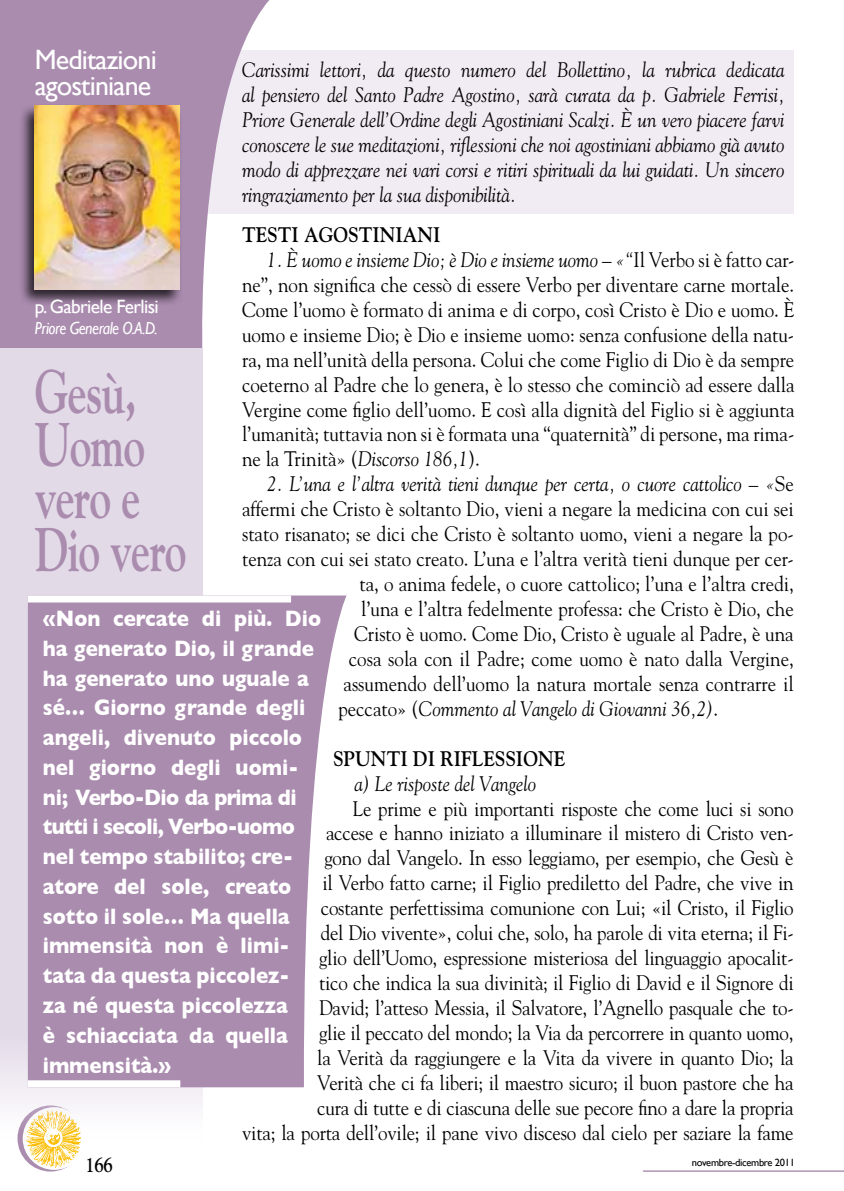
<style>
.page{position:relative;width:844px;height:1191px;background:#fff}
.page>*{position:absolute;margin:0;border:0;box-sizing:border-box;transform-origin:0 0}
.t1{font:700 61.25px/52.5px "Goudy";letter-spacing:-.025em;color:#aa8caf;scale:.71 1}
.t2{font:28px/26.2px "Gill Sans";letter-spacing:-.03em;color:#fff}
.t3{font:700 22.75px/29.8px "Gill Sans";color:#fff;scale:.9 1}
.t4{font:21px/24.8px "Goudy";letter-spacing:-.01em;color:#000;text-align:justify;scale:.9 1}
.t5{font:italic 21px/24.8px "Goudy";color:#000;text-align:justify;scale:.9 1}
.t6{font:700 21px "Goudy";color:#000;scale:.9 1}
.t7{font:700 21px "Goudy";color:#000;scale:.8 1}
.t8{font:19.25px "Gill Sans";letter-spacing:-.03em;color:#fff}
.t9{font:italic 17.5px "Gill Sans";letter-spacing:-.03em;color:#fff;scale:.9 1}
.t10{font:10.5px "Gill Sans";letter-spacing:-.03em;color:#000}
.s1{font-style:italic}
.s2{font-style:normal}
</style>
<div class="page">
<hr style="left:642px;top:1170px;width:201px;height:1px;background:#aa8caf">
<svg style="left:17px;top:1105px;width:67px;height:66px"></svg>
<img style="left:25px;top:1141px;width:57px;height:27px">
<div style="left:50px;top:50px;width:744px;height:163px;background:#f1ecf4"></div>
<svg style="left:0;top:0;width:285px;height:349px;fill:#aa8caf"></svg>
<div style="left:0;top:348px;width:202px;height:793px;background:#e3dae8"></div>
<div style="left:19px;top:104px;width:164px;height:203px;background:#000;opacity:.75"></div>
<img style="left:35px;top:106px;width:145px;height:183px">
<svg style="left:28px;top:595px;width:318px;height:492px;background:#b297b7"></svg>
<div style="left:28px;top:595px;width:263px;height:7px;background:#fff"></div>
<div style="left:28px;top:1080px;width:152px;height:7px;background:#fff"></div>
<h2 class="t2" style="left:35px;top:46px;width:123px">Meditazioni agostiniane</h2>
<p class="t5" style="left:242px;top:57px;width:604px">Carissimi lettori, da questo numero del Bollettino, la rubrica dedicata al pensiero del Santo Padre Agostino, sarà curata da p. Gabriele Ferrisi, Priore Generale dell’Ordine degli Agostiniani Scalzi. È un vero piacere farvi conoscere le sue meditazioni, riflessioni che noi agostiniani abbiamo già avuto modo di apprezzare nei vari corsi e ritiri spirituali da lui guidati. Un sincero ringraziamento per la sua disponibilità.</p>
<p class="t6" style="left:242px;top:222px;width:222px">TESTI AGOSTINIANI</p>
<p class="t4" style="left:242px;top:246px;width:615px;text-indent:25px"><span class="s1">1. È uomo e insieme Dio; è Dio e insieme uomo – «“</span>Il Verbo si è fatto car&shy;ne”, non significa che cessò di essere Verbo per diventare carne mortale.<br>Come l’uomo è formato di anima e di corpo, così Cristo è Dio e uomo. È uomo e insieme Dio; è Dio e insieme uomo: senza confusione della natu&shy;ra, ma nell’unità della persona. Colui che come Figlio di Dio è da sempre coeterno al Padre che lo genera, è lo stesso che cominciò ad essere dalla Vergine come figlio dell’uomo. E così alla dignità del Figlio si è aggiunta l’umanità; tuttavia non si è formata una “quaternità” di persone, ma rima&shy;ne la Trinità» (<span class="s1">Discorso 186,1</span>).</p>
<p class="t5" style="left:267px;top:471px;width:586px">2. L’una e l’altra verità tieni dunque per certa, o cuore cattolico – «<span class="s2">Se</span></p>
<p class="t4" style="left:242px;top:496px;width:614px">affermi che Cristo è soltanto Dio, vieni a negare la medicina con cui sei</p>
<p class="t4" style="left:242px;top:521px;width:614px">stato risanato; se dici che Cristo è soltanto uomo, vieni a negare la po-</p>
<p class="t4" style="left:242px;top:546px;width:614px">tenza con cui sei stato creato. L’una e l’altra verità tieni dunque per cer-</p>
<p class="t4" style="left:359px;top:571px;width:484px">ta, o anima fedele, o cuore cattolico; l’una e l’altra credi,</p>
<p class="t4" style="left:361px;top:595px;width:482px">l’una e l’altra fedelmente professa: che Cristo è Dio, che</p>
<p class="t4" style="left:354px;top:620px;width:489px">Cristo è uomo. Come Dio, Cristo è uguale al Padre, è una</p>
<p class="t4" style="left:349px;top:645px;width:495px">cosa sola con il Padre; come uomo è nato dalla Vergine,</p>
<p class="t4" style="left:343px;top:670px;width:501px">assumendo dell’uomo la natura mortale senza contrarre il</p>
<p class="t5" style="left:338px;top:695px;width:423px"><span class="s2">peccato» (</span>Commento al Vangelo di Giovanni 36,2)<span class="s2">.</span></p>
<p class="t6" style="left:333px;top:745px;width:259px">SPUNTI DI RIFLESSIONE</p>
<p class="t5" style="left:354px;top:770px;width:203px">a) Le risposte del Vangelo</p>
<p class="t4" style="left:242px;top:795px;width:614px;text-align:right">Le prime e più importanti risposte che come luci si sono<br>accese e hanno iniziato a illuminare il mistero di Cristo ven-<br>gono dal Vangelo. In esso leggiamo, per esempio, che Gesù è<br>il Verbo fatto carne; il Figlio prediletto del Padre, che vive in<br>costante perfettissima comunione con Lui; «il Cristo, il Figlio<br>del Dio vivente», colui che, solo, ha parole di vita eterna; il Fi-<br>glio dell’Uomo, espressione misteriosa del linguaggio apocalit-<br>tico che indica la sua divinità; il Figlio di David e il Signore di<br>David; l’atteso Messia, il Salvatore, l’Agnello pasquale che to-<br>glie il peccato del mondo; la Via da percorrere in quanto uomo,<br>la Verità da raggiungere e la Vita da vivere in quanto Dio; la<br>Verità che ci fa liberi; il maestro sicuro; il buon pastore che ha<br>cura di tutte e di ciascuna delle sue pecore fino a dare la propria<br>vita; la porta dell’ovile; il pane vivo disceso dal cielo per saziare la fame</p>
<p class="t8" style="left:35px;top:295px;width:125px">p. Gabriele Ferlisi</p>
<p class="t9" style="left:35px;top:318px;width:138px">Priore Generale O.A.D.</p>
<h1 class="t1" style="left:35px;top:364px;width:215px">Gesù,<br>Uomo vero e<br>Dio vero</h1>
<p class="t3" style="left:43px;top:603px;width:311px">«Non cercate di più. Dio ha generato Dio, il grande ha generato uno uguale a sé… Giorno grande degli angeli, divenuto piccolo nel giorno degli uomi&shy;ni; Verbo-Dio da prima di tutti i secoli, Verbo-uomo nel tempo stabilito; cre&shy;atore del sole, creato sotto il sole… Ma quella immensità non è limi&shy;tata da questa piccolez-<br>za né questa piccolezza<br>è schiacciata da quella immensità.»</p>
<p class="t7" style="left:85px;top:1151px;width:35px">166</p>
<p class="t10" style="left:691px;top:1155px;width:104px">novembre-dicembre 2011</p>
</div>
